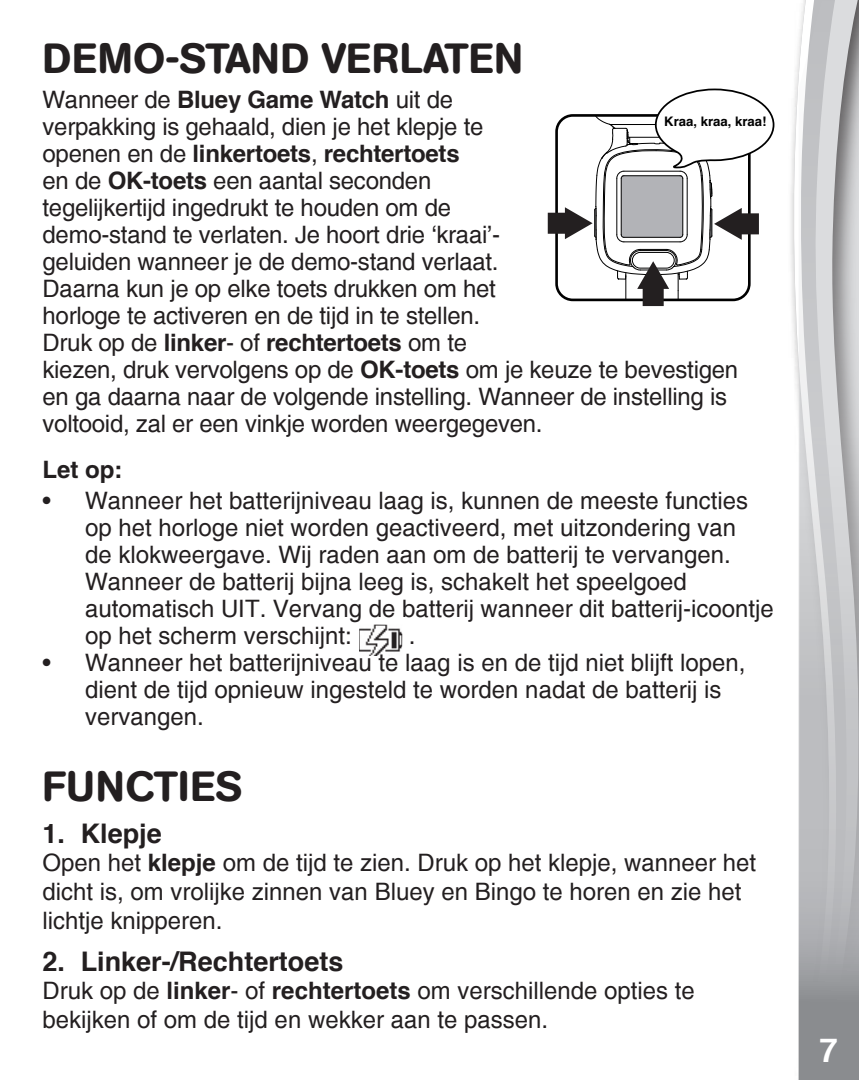
<style>
.page{position:relative;width:859px;height:1080px;background:#fff}
.page>*{position:absolute;margin:0;border:0;box-sizing:border-box;transform-origin:0 0}
.point{font:500 42px "AG Book Rounded";letter-spacing:.02em;color:#231f20}
.t1{font:700 33px "Helvetica";color:#fff}
.point-2{font:700 27px "Helvetica";color:#231f20}
.t2{font:27px "Helvetica";color:#fff}
.point-3{font:24px/27px "Helvetica";color:#231f20}
.Headline{font:24px/27px "Helvetica";letter-spacing:-.01em;color:#231f20}
.point-4{font:700 24px "Helvetica";color:#231f20}
.t3{font:700 13.2px "Helvetica";color:#000}
.s1{font-weight:700}
</style>
<div class="page">
<svg style="left:793px;top:46px;width:6px;height:1034px"></svg>
<svg style="left:799px;top:0;width:60px;height:1080px;background:#bebfc1"></svg>
<img style="left:359px;top:625px;width:43px;height:31px">
<div style="left:555px;top:114px;width:196px;height:187px;border:3px solid #000;border-radius:16px"></div>
<div style="left:548px;top:213px;width:22px;height:21px;background:#231f20"></div>
<div style="left:643px;top:284px;width:21px;height:22px;background:#231f20"></div>
<svg style="left:565px;top:88px;width:210px;height:212px"></svg>
<p class="point" style="left:43px;top:33px;width:482px">DEMO-STAND VERLATEN</p>
<p class="Headline" style="left:43px;top:86px;width:459px">Wanneer de <span class="s1">Bluey Game Watch</span> uit de verpakking is gehaald, dien je het klepje te openen en de <span class="s1">linkertoets</span>, <span class="s1">rechtertoets<br></span>en de <span class="s1">OK-toets</span> een aantal seconden tegelijkertijd ingedrukt te houden om de demo-stand te verlaten. Je hoort drie ‘kraai’- geluiden wanneer je de demo-stand verlaat.</p>
<p class="Headline" style="left:43px;top:275px;width:697px">Daarna kun je op elke toets drukken om het<br>horloge te activeren en de tijd in te stellen.<br>Druk op de <span class="s1">linker</span>- of <span class="s1">rechtertoets</span> om te<br>kiezen, druk vervolgens op de <span class="s1">OK-toets</span> om je keuze te bevestigen en ga daarna naar de volgende instelling. Wanneer de instelling is voltooid, zal er een vinkje worden weergegeven.</p>
<p class="point-4" style="left:43px;top:455px;width:81px">Let op:</p>
<p class="point-3" style="left:85px;top:487px;width:690px;text-indent:-43px">• Wanneer het batterijniveau laag is, kunnen de meeste functies op het horloge niet worden geactiveerd, met uitzondering van<br>de klokweergave. Wij raden aan om de batterij te vervangen.<br>Wanneer de batterij bijna leeg is, schakelt het speelgoed automatisch UIT. Vervang de batterij wanneer dit batterij-icoontje op het scherm verschijnt:</p>
<p class="t3" style="left:664px;top:113px;width:104px">Kraa, kraa, kraa!</p>
<p class="point-3" style="left:409px;top:622px;width:8px">.</p>
<p class="point-3" style="left:85px;top:649px;width:662px;text-indent:-43px">• Wanneer het batterijniveau te laag is en de tijd niet blijft lopen, dient de tijd opnieuw ingesteld te worden nadat de batterij is vervangen.</p>
<p class="point" style="left:43px;top:762px;width:201px">FUNCTIES</p>
<p class="point-2" style="left:43px;top:815px;width:121px">1. Klepje</p>
<p class="point-3" style="left:43px;top:849px;width:715px;line-height:28.8px">Open het <span class="s1">klepje</span> om de tijd te zien. Druk op het klepje, wanneer het dicht is, om vrolijke zinnen van Bluey en Bingo te horen en zie het lichtje knipperen.</p>
<p class="point-2" style="left:43px;top:943px;width:302px">2. Linker-/Rechtertoets</p>
<p class="point-3" style="left:43px;top:977px;width:654px;line-height:28.8px">Druk op de <span class="s1">linker</span>- of <span class="s1">rechtertoets</span> om verschillende opties te bekijken of om de tijd en wekker aan te passen.</p>
<p class="t2" style="left:828px;top:1022px;width:17px">7</p>
<h2 class="t1" style="left:820px;top:1028px;width:20px">7</h2>
</div>
